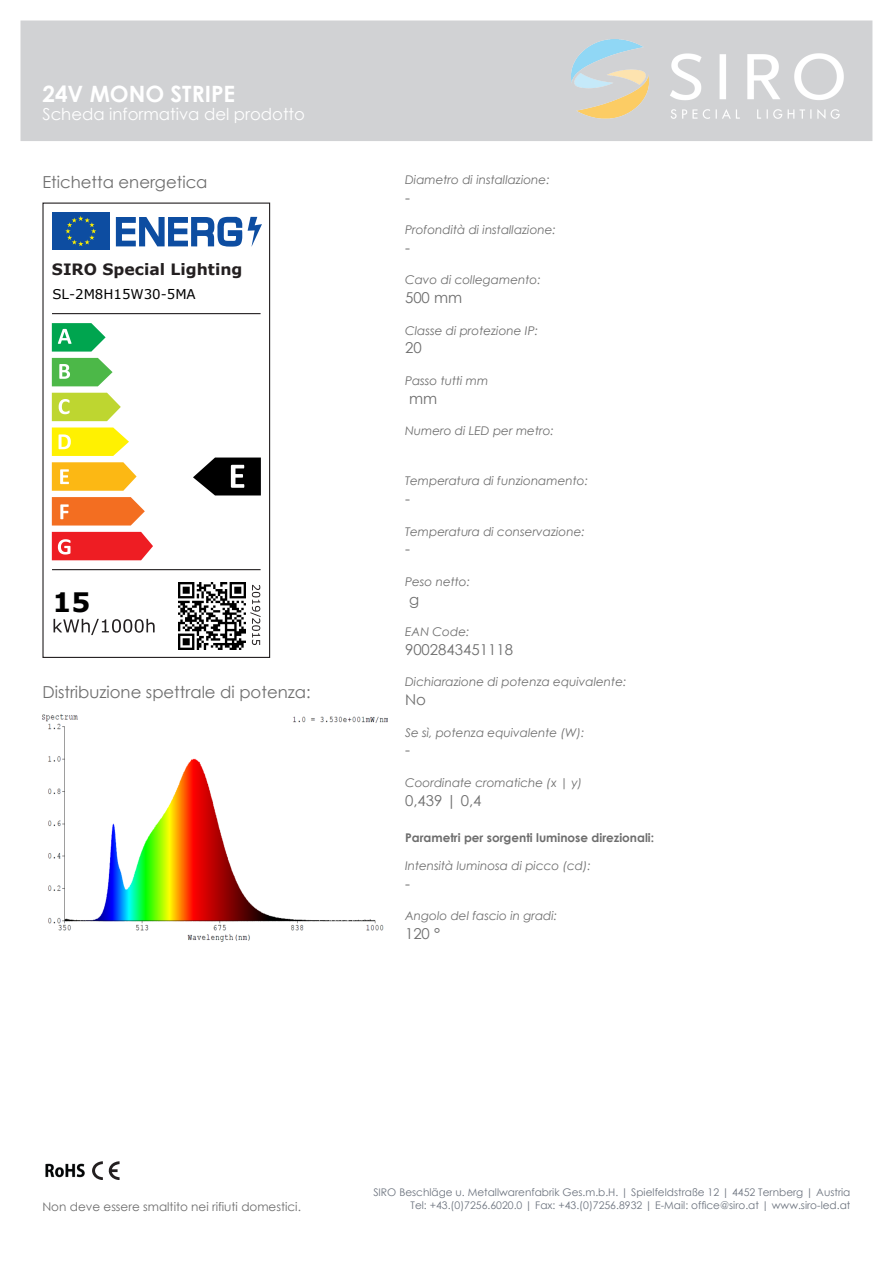
<style>
.page{position:relative;width:893px;height:1263px;background:#fff}
.page>*{position:absolute;margin:0;border:0;box-sizing:border-box;transform-origin:0 0}
.t1{font:700 26.85px "Verdana";color:#000}
.t2{font:700 22.5px "Century Gothic";color:#fff}
.t3{font:16.5px "Century Gothic";color:#6e6e6e}
.t4{font:16.5px "Century Gothic";color:#fff}
.t5{font:700 15.6px "Verdana";color:#231f20}
.t6{font:15px "Century Gothic";color:#6e6e6e}
.t7{font:13.35px "Verdana";color:#000}
.t8{font:italic 12px "Century Gothic";color:#6e6e6e}
.t9{font:12px "Century Gothic";color:#6e6e6e}
.t10{font:700 12px "Century Gothic";color:#6e6e6e}
.t11{font:10.5px/12.6px "Century Gothic";color:#6d747f;text-align:right}
</style>
<div class="page">
<div style="left:21px;top:21px;width:851px;height:120px;background:#d1d2d4"></div>
<img style="left:571px;top:40px;width:272px;height:78px">
<img style="left:45px;top:1163px;width:40px;height:15px">
<svg style="left:92px;top:1161px;width:27px;height:19px"></svg>
<div style="left:52px;top:212px;width:58px;height:38px;background:#0d4da1"></div>
<svg style="left:65px;top:216px;width:31px;height:30px"></svg>
<svg style="left:116px;top:217px;width:126px;height:30px"></svg>
<svg style="left:248px;top:217px;width:14px;height:30px"></svg>
<svg style="left:52px;top:323px;width:54px;height:29px"></svg>
<svg style="left:52px;top:358px;width:61px;height:28px"></svg>
<svg style="left:52px;top:393px;width:69px;height:28px;background:#c7db4d"></svg>
<svg style="left:52px;top:427px;width:77px;height:29px;background:#fff32b"></svg>
<svg style="left:52px;top:462px;width:85px;height:29px;background:#fcc133"></svg>
<svg style="left:52px;top:497px;width:93px;height:28px;background:#f47d38"></svg>
<svg style="left:52px;top:532px;width:101px;height:28px;background:#ef3237"></svg>
<svg style="left:54px;top:619px;width:101px;height:16px"></svg>
<hr style="left:52px;top:313px;width:209px;height:1px;background:#231f20">
<hr style="left:52px;top:569px;width:209px;height:1px;background:#231f20">
<svg style="left:250px;top:585px;width:11px;height:60px"></svg>
<svg style="left:193px;top:457px;width:68px;height:38px"></svg>
<div style="left:42px;top:203px;width:228px;height:455px;border:1px solid #231f20"></div>
<img style="left:179px;top:582px;width:67px;height:67px">
<img style="left:42px;top:714px;width:345px;height:228px">
<h2 class="t2" style="left:42px;top:80px;width:194px">24V MONO STRIPE</h2>
<h3 class="t4" style="left:42px;top:104px;width:264px">Scheda informativa del prodotto</h3>
<h3 class="t3" style="left:42px;top:171px;width:167px">Etichetta energetica</h3>
<h3 class="t5" style="left:52px;top:260px;width:192px">SIRO Special Lighting</h3>
<p class="t7" style="left:52px;top:285px;width:145px">SL-2M8H15W30-5MA</p>
<h1 class="t1" style="left:52px;top:585px;width:40px">15</h1>
<h3 class="t3" style="left:42px;top:681px;width:270px">Distribuzione spettrale di potenza:</h3>
<p class="t8" style="left:405px;top:172px;width:146px">Diametro di installazione:</p>
<p class="t6" style="left:405px;top:188px;width:6px">-</p>
<p class="t8" style="left:405px;top:222px;width:152px">Profondità di installazione:</p>
<p class="t6" style="left:405px;top:238px;width:6px">-</p>
<p class="t8" style="left:405px;top:273px;width:137px">Cavo di collegamento:</p>
<p class="t6" style="left:405px;top:288px;width:59px">500 mm</p>
<p class="t8" style="left:405px;top:323px;width:135px">Classe di protezione IP:</p>
<p class="t6" style="left:405px;top:339px;width:18px">20</p>
<p class="t8" style="left:405px;top:373px;width:85px">Passo tutti mm</p>
<p class="t6" style="left:409px;top:389px;width:30px">mm</p>
<p class="t8" style="left:405px;top:423px;width:150px">Numero di LED per metro:</p>
<p class="t8" style="left:405px;top:474px;width:185px">Temperatura di funzionamento:</p>
<p class="t6" style="left:405px;top:489px;width:6px">-</p>
<p class="t8" style="left:405px;top:524px;width:181px">Temperatura di conservazione:</p>
<p class="t6" style="left:405px;top:540px;width:6px">-</p>
<p class="t8" style="left:405px;top:574px;width:67px">Peso netto:</p>
<p class="t6" style="left:409px;top:590px;width:12px">g</p>
<p class="t8" style="left:405px;top:624px;width:66px">EAN Code:</p>
<p class="t6" style="left:405px;top:640px;width:110px">9002843451118</p>
<p class="t8" style="left:405px;top:675px;width:223px">Dichiarazione di potenza equivalente:</p>
<p class="t6" style="left:405px;top:690px;width:22px">No</p>
<p class="t8" style="left:405px;top:725px;width:181px">Se sì, potenza equivalente (W):</p>
<p class="t6" style="left:405px;top:741px;width:6px">-</p>
<p class="t8" style="left:405px;top:775px;width:179px">Coordinate cromatiche (x | y)</p>
<p class="t6" style="left:405px;top:791px;width:78px">0,439 | 0,4</p>
<p class="t10" style="left:405px;top:830px;width:251px">Parametri per sorgenti luminose direzionali:</p>
<p class="t8" style="left:405px;top:858px;width:187px">Intensità luminosa di picco (cd):</p>
<p class="t6" style="left:405px;top:874px;width:6px">-</p>
<p class="t8" style="left:405px;top:909px;width:154px">Angolo del fascio in gradi:</p>
<p class="t6" style="left:405px;top:924px;width:37px">120 °</p>
<p class="t9" style="left:42px;top:1199px;width:260px">Non deve essere smaltito nei rifiuti domestici.</p>
<p class="t11" style="left:373px;top:1186px;width:479px">SIRO Beschläge u. Metallwarenfabrik Ges.m.b.H. | Spielfeldstraße 12 | 4452 Ternberg | Austria<br>Tel: +43.(0)7256.6020.0 | Fax: +43.(0)7256.8932 | E-Mail: office@siro.at | www.siro-led.at</p>
</div>
